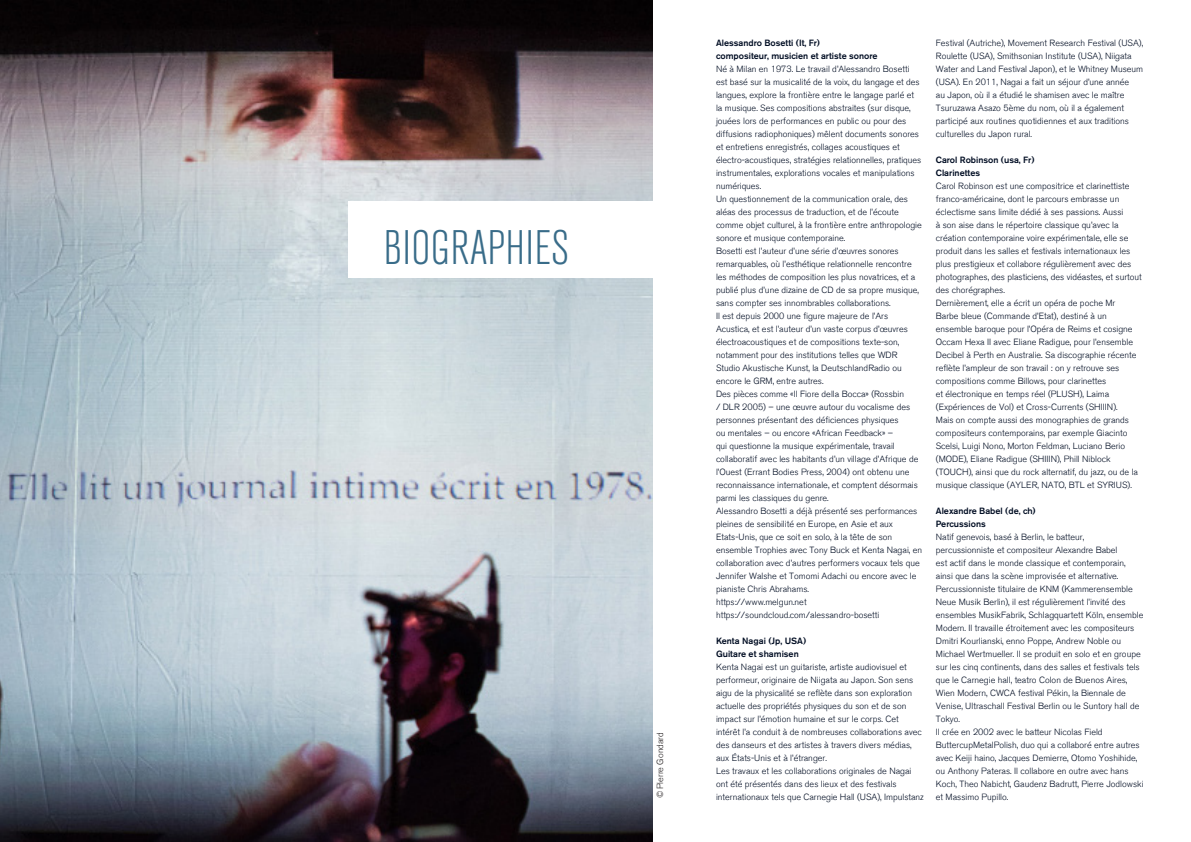
<style>
.page{position:relative;width:1191px;height:842px;background:#fff}
.page>*{position:absolute;margin:0;border:0;box-sizing:border-box;transform-origin:0 0}
.titre{font:300 condensed 48px "Akzidenz Grotesk BE";letter-spacing:.015em;color:#396c89}
.TEXTE_Berthold_Light{font:300 9px/13px "Akzidenz Grotesk BE";color:#000d23}
.TEXTE_Berthold_Light-2{font:500 9px "Akzidenz Grotesk BE";color:#000d23}
.crédits{font:300 9px "Akzidenz Grotesk BE";color:#231f20}
</style>
<div class="page">
<img style="left:0;top:0;width:653px;height:842px">
<div style="left:348px;top:201px;width:305px;height:77px;background:#fff"></div>
<p class="titre" style="left:384px;top:222px;width:187px">BIOGRAPHIES</p>
<p class="crédits" style="left:655px;top:798px;width:68px;rotate:-90deg">©Pierre Gondard</p>
<p class="TEXTE_Berthold_Light-2" style="left:716px;top:37px;width:106px">Alessandro Bosetti (It, Fr)</p>
<p class="TEXTE_Berthold_Light-2" style="left:716px;top:50px;width:163px">compositeur, musicien et artiste sonore</p>
<p class="TEXTE_Berthold_Light" style="left:716px;top:63px;width:207px">Né à Milan en 1973. Le travail d’Alessandro Bosetti est basé sur la musicalité de la voix, du langage et des langues, explore la frontière entre le langage parlé et la musique. Ses compositions abstraites (sur disque, jouées lors de performances en public ou pour des diffusions radiophoniques) mêlent documents sonores et entretiens enregistrés, collages acoustiques et électro-acoustiques, stratégies relationnelles, pratiques instrumentales, explorations vocales et manipulations numériques.</p>
<p class="TEXTE_Berthold_Light" style="left:716px;top:193px;width:207px">Un questionnement de la communication orale, des aléas des processus de traduction, et de l’écoute comme objet culturel, à la frontière entre anthropologie sonore et musique contemporaine.</p>
<p class="TEXTE_Berthold_Light" style="left:716px;top:245px;width:204px">Bosetti est l’auteur d’une série d’œuvres sonores remarquables, où l’esthétique relationnelle rencontre les méthodes de composition les plus novatrices, et a publié plus d’une dizaine de CD de sa propre musique, sans compter ses innombrables collaborations.</p>
<p class="TEXTE_Berthold_Light" style="left:716px;top:310px;width:193px">Il est depuis 2000 une figure majeure de l’Ars Acustica, et est l’auteur d’un vaste corpus d’œuvres électroacoustiques et de compositions texte-son, notamment pour des institutions telles que WDR Studio Akustische Kunst, la DeutschlandRadio ou encore le GRM, entre autres.</p>
<p class="TEXTE_Berthold_Light" style="left:716px;top:388px;width:204px">Des pièces comme «Il Fiore della Bocca» (Rossbin<br>/ DLR 2005) – une œuvre autour du vocalisme des personnes présentant des déficiences physiques<br>ou mentales – ou encore «African Feedback» –<br>qui questionne la musique expérimentale, travail collaboratif avec les habitants d’un village d’Afrique de l’Ouest (Errant Bodies Press, 2004) ont obtenu une reconnaissance internationale, et comptent désormais parmi les classiques du genre.</p>
<p class="TEXTE_Berthold_Light" style="left:716px;top:505px;width:208px">Alessandro Bosetti a déjà présenté ses performances pleines de sensibilité en Europe, en Asie et aux Etats-Unis, que ce soit en solo, à la tête de son ensemble Trophies avec Tony Buck et Kenta Nagai, en collaboration avec d’autres performers vocaux tels que Jennifer Walshe et Tomomi Adachi ou encore avec le pianiste Chris Abrahams.</p>
<p class="TEXTE_Berthold_Light" style="left:716px;top:596px;width:92px">https://www.melgun.net</p>
<p class="TEXTE_Berthold_Light" style="left:716px;top:609px;width:165px">https://soundcloud.com/alessandro-bosetti</p>
<p class="TEXTE_Berthold_Light-2" style="left:716px;top:635px;width:92px">Kenta Nagai (Jp, USA)</p>
<p class="TEXTE_Berthold_Light-2" style="left:716px;top:648px;width:84px">Guitare et shamisen</p>
<p class="TEXTE_Berthold_Light" style="left:716px;top:661px;width:207px">Kenta Nagai est un guitariste, artiste audiovisuel et performeur, originaire de Niigata au Japon. Son sens aigu de la physicalité se reflète dans son exploration actuelle des propriétés physiques du son et de son impact sur l’émotion humaine et sur le corps. Cet intérêt l’a conduit à de nombreuses collaborations avec des danseurs et des artistes à travers divers médias, aux États-Unis et à l’étranger.</p>
<p class="TEXTE_Berthold_Light" style="left:716px;top:765px;width:209px">Les travaux et les collaborations originales de Nagai ont été présentés dans des lieux et des festivals internationaux tels que Carnegie Hall (USA), Impulstanz</p>
<p class="TEXTE_Berthold_Light" style="left:936px;top:36px;width:209px">Festival (Autriche), Movement Research Festival (USA), Roulette (USA), Smithsonian Institute (USA), Niigata Water and Land Festival Japon), et le Whitney Museum (USA). En 2011, Nagai a fait un séjour d’une année<br>au Japon, où il a étudié le shamisen avec le maître Tsuruzawa Asazo 5ème du nom, où il a également participé aux routines quotidiennes et aux traditions culturelles du Japon rural.</p>
<p class="TEXTE_Berthold_Light-2" style="left:936px;top:154px;width:100px">Carol Robinson (usa, Fr)</p>
<p class="TEXTE_Berthold_Light-2" style="left:936px;top:167px;width:46px">Clarinettes</p>
<p class="TEXTE_Berthold_Light" style="left:936px;top:179px;width:207px">Carol Robinson est une compositrice et clarinettiste franco-américaine, dont le parcours embrasse un éclectisme sans limite dédié à ses passions. Aussi<br>à son aise dans le répertoire classique qu’avec la création contemporaine voire expérimentale, elle se produit dans les salles et festivals internationaux les plus prestigieux et collabore régulièrement avec des photographes, des plasticiens, des vidéastes, et surtout des chorégraphes.</p>
<p class="TEXTE_Berthold_Light" style="left:936px;top:296px;width:204px">Dernièrement, elle a écrit un opéra de poche Mr Barbe bleue (Commande d’Etat), destiné à un ensemble baroque pour l’Opéra de Reims et cosigne Occam Hexa II avec Eliane Radigue, pour l’ensemble Decibel à Perth en Australie. Sa discographie récente reflète l’ampleur de son travail : on y retrouve ses compositions comme Billows, pour clarinettes<br>et électronique en temps réel (PLUSH), Laima (Expériences de Vol) et Cross-Currents (SHIIIN).<br>Mais on compte aussi des monographies de grands compositeurs contemporains, par exemple Giacinto Scelsi, Luigi Nono, Morton Feldman, Luciano Berio (MODE), Eliane Radigue (SHIIIN), Phill Niblock (TOUCH), ainsi que du rock alternatif, du jazz, ou de la musique classique (AYLER, NATO, BTL et SYRIUS).</p>
<p class="TEXTE_Berthold_Light-2" style="left:936px;top:505px;width:101px">Alexandre Babel (de, ch)</p>
<p class="TEXTE_Berthold_Light-2" style="left:936px;top:518px;width:51px">Percussions</p>
<p class="TEXTE_Berthold_Light" style="left:936px;top:530px;width:209px">Natif genevois, basé à Berlin, le batteur, percussionniste et compositeur Alexandre Babel<br>est actif dans le monde classique et contemporain, ainsi que dans la scène improvisée et alternative.<br>Percussionniste titulaire de KNM (Kammerensemble Neue Musik Berlin), il est régulièrement l’invité des ensembles MusikFabrik, Schlagquartett Köln, ensemble Modern. Il travaille étroitement avec les compositeurs Dmitri Kourlianski, enno Poppe, Andrew Noble ou Michael Wertmueller. Il se produit en solo et en groupe sur les cinq continents, dans des salles et festivals tels que le Carnegie hall, teatro Colon de Buenos Aires, Wien Modern, CWCA festival Pékin, la Biennale de Venise, Ultraschall Festival Berlin ou le Suntory hall de Tokyo.</p>
<p class="TEXTE_Berthold_Light" style="left:936px;top:725px;width:209px">Il crée en 2002 avec le batteur Nicolas Field ButtercupMetalPolish, duo qui a collaboré entre autres avec Keiji haino, Jacques Demierre, Otomo Yoshihide, ou Anthony Pateras. Il collabore en outre avec hans Koch, Theo Nabicht, Gaudenz Badrutt, Pierre Jodlowski et Massimo Pupillo.</p>
</div>
